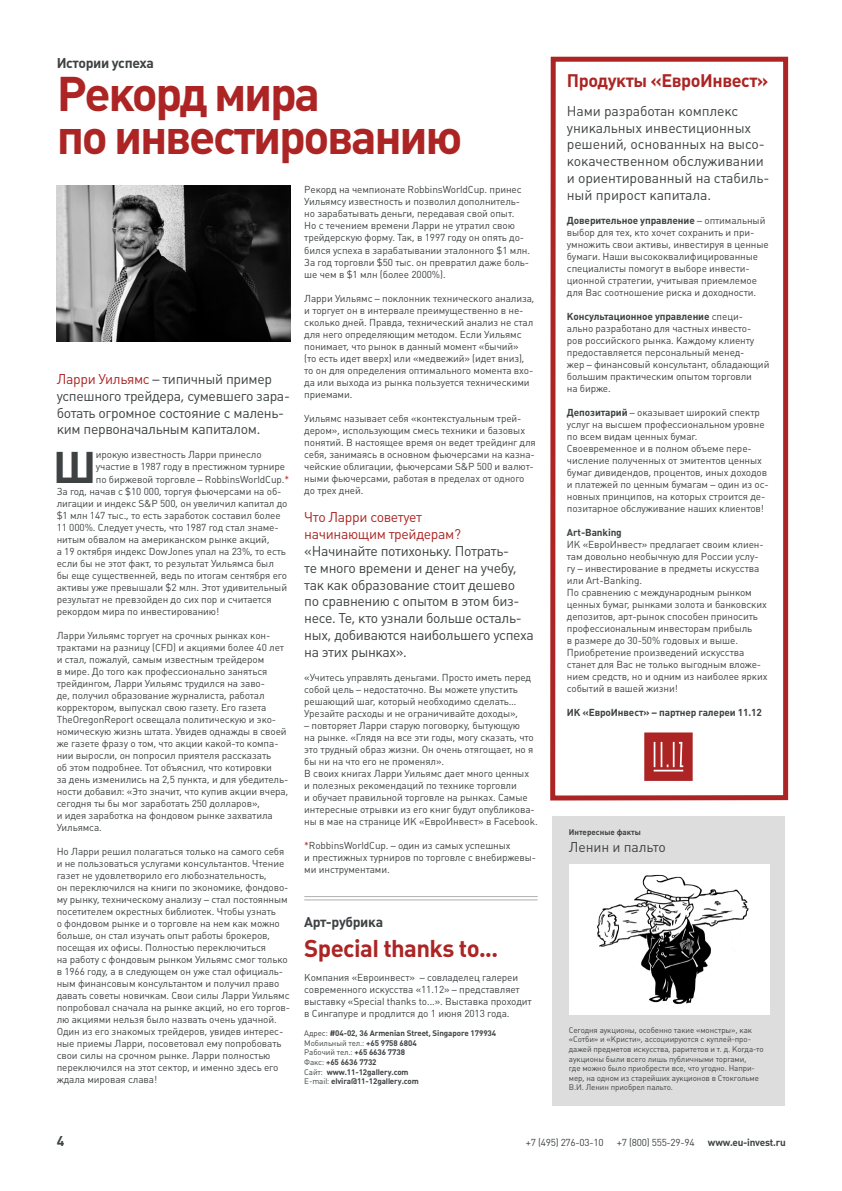
<style>
.page{position:relative;width:842px;height:1191px;background:#fff}
.page>*{position:absolute;margin:0;border:0;box-sizing:border-box;transform-origin:0 0}
.t1{font:700 48px/43px "Plumb";letter-spacing:-.05em;color:#ac2524}
.t2{font:700 43.7px "Plumb";color:#3e4243}
.t3{font:700 24px "Plumb";letter-spacing:-.025em;color:#ac2524}
.t4{font:700 18px "Plumb";letter-spacing:-.025em;color:#ac2524}
.t5{font:14px/16.8px "Plumb";letter-spacing:-.025em;color:#3e4243}
.t6{font:14px/16.8px "Plumb";letter-spacing:-.025em;color:#ac2524}
.t7{font:700 14px "Plumb";letter-spacing:-.025em;color:#3e4243}
.t8{font:10px/12px "Plumb";letter-spacing:-.01em;color:#3e4243}
.t9{font:700 10px "Plumb";letter-spacing:-.01em;color:#3e4243}
.t10{font:8px/9.6px "Plumb";letter-spacing:-.01em;color:#3e4243}
.t11{font:700 8px/9.6px "Plumb";letter-spacing:-.01em;color:#3e4243}
.s1{color:#ac2524}
.s2{font-weight:400}
.s3{font-weight:700}
</style>
<div class="page">
<svg style="left:550px;top:56px;width:239px;height:745px"></svg>
<img style="left:56px;top:186px;width:234px;height:156px">
<div style="left:552px;top:816px;width:233px;height:290px;background:#dedddd"></div>
<div style="left:569px;top:864px;width:201px;height:150px;background:#fff"></div>
<img style="left:597px;top:874px;width:152px;height:130px">
<hr style="left:304px;top:896px;width:234px;height:1px;background:#b1b0b1">
<hr style="left:304px;top:899px;width:234px;height:1px;background:#b1b0b1">
<svg style="left:644px;top:732px;width:49px;height:49px;background:#b63f3e"></svg>
<h3 class="t7" style="left:57px;top:55px;width:99px">Истории успеха</h3>
<h1 class="t1" style="left:57px;top:72px;width:407px">Рекорд мира<br>по инвестированию</h1>
<h3 class="t5" style="left:57px;top:371px;width:235px"><span class="s1">Ларри Уильямс</span> – типичный пример успешного трейдера, сумевшего зара&shy;ботать огромное состояние с малень&shy;ким первоначальным капиталом.</h3>
<h2 class="t2" style="left:53px;top:442px;width:45px">Ш</h2>
<p class="t8" style="left:96px;top:449px;width:167px">ирокую известность Ларри принесло</p>
<p class="t8" style="left:96px;top:461px;width:191px">участие в 1987 году в престижном турнире</p>
<p class="t8" style="left:96px;top:473px;width:195px">по биржевой торговле – RobbinsWorldCup.<span class="s1">*</span></p>
<p class="t8" style="left:57px;top:485px;width:226px">За год, начав с $10 000, торгуя фьючерсами на об-</p>
<p class="t8" style="left:57px;top:497px;width:232px">лигации и индекс S&amp;P 500, он увеличил капитал до</p>
<p class="t8" style="left:57px;top:509px;width:226px">$1 млн 147 тыс., то есть заработок составил более</p>
<p class="t8" style="left:57px;top:521px;width:224px">11 000%. Следует учесть, что 1987 год стал знаме-</p>
<p class="t8" style="left:57px;top:533px;width:214px">нитым обвалом на американском рынке акций,</p>
<p class="t8" style="left:57px;top:545px;width:231px">а 19 октября индекс DowJones упал на 23%, то есть</p>
<p class="t8" style="left:57px;top:557px;width:219px">если бы не этот факт, то результат Уильямса был</p>
<p class="t8" style="left:57px;top:569px;width:232px">бы еще существенней, ведь по итогам сентября его</p>
<p class="t8" style="left:57px;top:581px;width:232px">активы уже превышали $2 млн. Этот удивительный</p>
<p class="t8" style="left:57px;top:593px;width:216px">результат не превзойден до сих пор и считается</p>
<p class="t8" style="left:57px;top:605px;width:164px">рекордом мира по инвестированию!</p>
<p class="t8" style="left:57px;top:629px;width:233px">Ларри Уильямс торгует на срочных рынках кон&shy;трактами на разницу (CFD) и акциями более 40 лет и стал, пожалуй, самым известным трейдером<br>в мире. До того как профессионально заняться трейдингом, Ларри Уильямс трудился на заво-<br>де, получил образование журналиста, работал корректором, выпускал свою газету. Его газета TheOregonReport освещала политическую и эко&shy;номическую жизнь штата. Увидев однажды в своей же газете фразу о том, что акции какой-то компа&shy;нии выросли, он попросил приятеля рассказать<br>об этом подробнее. Тот объяснил, что котировки<br>за день изменились на 2,5 пункта, и для убедитель&shy;ности добавил: «Это значит, что купив акции вчера, сегодня ты бы мог заработать 250 долларов»,<br>и идея заработка на фондовом рынке захватила Уильямса.</p>
<p class="t8" style="left:57px;top:845px;width:235px">Но Ларри решил полагаться только на самого себя и не пользоваться услугами консультантов. Чтение газет не удовлетворило его любознательность,<br>он переключился на книги по экономике, фондово&shy;му рынку, техническому анализу – стал постоянным посетителем окрестных библиотек. Чтобы узнать<br>о фондовом рынке и о торговле на нем как можно больше, он стал изучать опыт работы брокеров, посещая их офисы. Полностью переключиться<br>на работу с фондовым рынком Уильямс смог только в 1966 году, а в следующем он уже стал официаль&shy;ным финансовым консультантом и получил право давать советы новичкам. Свои силы Ларри Уильямс попробовал сначала на рынке акций, но его торгов&shy;лю акциями нельзя было назвать очень удачной.<br>Один из его знакомых трейдеров, увидев интерес&shy;ные приемы Ларри, посоветовал ему попробовать свои силы на срочном рынке. Ларри полностью переключился на этот сектор, и именно здесь его ждала мировая слава!</p>
<p class="t8" style="left:304px;top:184px;width:227px">Рекорд на чемпионате RobbinsWorldCup. принес Уильямсу известность и позволил дополнитель&shy;но зарабатывать деньги, передавая свой опыт.<br>Но с течением времени Ларри не утратил свою трейдерскую форму. Так, в 1997 году он опять до&shy;бился успеха в зарабатывании эталонного $1 млн.<br>За год торговли $50 тыс. он превратил даже боль&shy;ше чем в $1 млн (более 2000%).</p>
<p class="t8" style="left:304px;top:292px;width:232px">Ларри Уильямс – поклонник технического анализа, и торгует он в интервале преимущественно в не&shy;сколько дней. Правда, технический анализ не стал для него определяющим методом. Если Уильямс понимает, что рынок в данный момент «бычий»<br>(то есть идет вверх) или «медвежий» (идет вниз), то он для определения оптимального момента вхо&shy;да или выхода из рынка пользуется техническими приемами.</p>
<p class="t8" style="left:304px;top:412px;width:233px">Уильямс называет себя «контекстуальным трей&shy;дером», использующим смесь техники и базовых понятий. В настоящее время он ведет трейдинг для себя, занимаясь в основном фьючерсами на казна&shy;чейские облигации, фьючерсами S&amp;P 500 и валют&shy;ными фьючерсами, работая в пределах от одного до трех дней.</p>
<h3 class="t6" style="left:304px;top:509px;width:158px">Что Ларри советует начинающим трейдерам?</h3>
<h3 class="t5" style="left:304px;top:543px;width:231px">«Начинайте потихоньку. Потрать-<br>те много времени и денег на учебу, так как образование стоит дешево<br>по сравнению с опытом в этом биз&shy;несе. Те, кто узнали больше осталь&shy;ных, добиваются наибольшего успеха на этих рынках».</h3>
<p class="t8" style="left:304px;top:671px;width:228px">«Учитесь управлять деньгами. Просто иметь перед собой цель – недостаточно. Вы можете упустить решающий шаг, который необходимо сделать… Урезайте расходы и не ограничивайте доходы»,</p>
<p class="t8" style="left:304px;top:719px;width:235px">– повторяет Ларри старую поговорку, бытующую<br>на рынке. «Глядя на все эти годы, могу сказать, что это трудный образ жизни. Он очень отягощает, но я бы ни на что его не променял».<br>В своих книгах Ларри Уильямс дает много ценных<br>и полезных рекомендаций по технике торговли<br>и обучает правильной торговле на рынках. Самые интересные отрывки из его книг будут опубликова&shy;ны в мае на странице ИК «ЕвроИнвест» в Facebook.</p>
<p class="t8" style="left:304px;top:839px;width:233px"><span class="s1">*</span>RobbinsWorldCup. – один из самых успешных<br>и престижных турниров по торговле с внебиржевы&shy;ми инструментами.</p>
<h3 class="t7" style="left:304px;top:914px;width:80px">Арт-рубрика</h3>
<h3 class="t3" style="left:304px;top:934px;width:195px">Special thanks to...</h3>
<p class="t8" style="left:304px;top:971px;width:229px">Компания «Евроинвест» – совладелец галереи современного искусства «11.12» – представляет выставку «Special thanks to...». Выставка проходит в Сингапуре и продлится до 1 июня 2013 года.</p>
<p class="t11" style="left:304px;top:1028px;width:193px"><span class="s2">Адрес:</span> #04-02, 36 Armenian Street, Singapore 179934<br><span class="s2">Мобильный тел.:</span> +65 9758 6804<br><span class="s2">Рабочий тел.:</span> +65 6636 7738<br><span class="s2">Факс:</span> +65 6636 7732<br><span class="s2">Сайт:</span> www.11-12gallery.com<br><span class="s2">E-mail:</span> elvira@11-12gallery.com</p>
<h3 class="t4" style="left:567px;top:70px;width:203px">Продукты «ЕвроИнвест»</h3>
<h3 class="t5" style="left:567px;top:102px;width:204px">Нами разработан комплекс уникальных инвестиционных решений, основанных на высо&shy;кокачественном обслуживании и ориентированный на стабиль&shy;ный прирост капитала.</h3>
<p class="t8" style="left:567px;top:214px;width:203px"><span class="s3">Доверительное управление</span> – оптимальный выбор для тех, кто хочет сохранить и при&shy;умножить свои активы, инвестируя в ценные бумаги. Наши высококвалифицированные специалисты помогут в выборе инвести&shy;ционной стратегии, учитывая приемлемое для Вас соотношение риска и доходности.</p>
<p class="t8" style="left:567px;top:310px;width:204px"><span class="s3">Консультационное управление</span> специ&shy;ально разработано для частных инвесто&shy;ров российского рынка. Каждому клиенту предоставляется персональный менед-<br>жер – финансовый консультант, обладающий большим практическим опытом торговли<br>на бирже.</p>
<p class="t8" style="left:567px;top:406px;width:203px"><span class="s3">Депозитарий</span> – оказывает широкий спектр услуг на высшем профессиональном уровне по всем видам ценных бумаг.<br>Своевременное и в полном объеме пере&shy;числение полученных от эмитентов ценных бумаг дивидендов, процентов, иных доходов и платежей по ценным бумагам – один из ос&shy;новных принципов, на которых строится де&shy;позитарное обслуживание наших клиентов!</p>
<p class="t9" style="left:567px;top:526px;width:56px">Art-Banking</p>
<p class="t8" style="left:567px;top:538px;width:202px">ИК «ЕвроИнвест» предлагает своим клиен&shy;там довольно необычную для России услу&shy;гу – инвестирование в предметы искусства или Art-Banking.<br>По сравнению с международным рынком ценных бумаг, рынками золота и банковских депозитов, арт-рынок способен приносить профессиональным инвесторам прибыль<br>в размере до 30-50% годовых и выше.<br>Приобретение произведений искусства станет для Вас не только выгодным вложе&shy;нием средств, но и одним из наиболее ярких событий в вашей жизни!</p>
<p class="t9" style="left:567px;top:706px;width:197px">ИК «ЕвроИнвест» – партнер галереи 11.12</p>
<p class="t11" style="left:569px;top:827px;width:74px">Интересные факты</p>
<h3 class="t5" style="left:569px;top:838px;width:99px">Ленин и пальто</h3>
<p class="t10" style="left:569px;top:1025px;width:196px">Сегодня аукционы, особенно такие «монстры», как «Сотби» и «Кристи», ассоциируются с куплей-про&shy;дажей предметов искусства, раритетов и т. д. Когда-то аукционы были всего лишь публичными торгами,<br>где можно было приобрести все, что угодно. Напри&shy;мер, на одном из старейших аукционов в Стокгольме В.И. Ленин приобрел пальто.</p>
<h3 class="t7" style="left:57px;top:1132px;width:9px">4</h3>
<p class="t8" style="left:526px;top:1136px;width:79px">+7 (495) 276-03-10</p>
<p class="t8" style="left:617px;top:1136px;width:79px">+7 (800) 555-29-94</p>
<p class="t9" style="left:708px;top:1136px;width:79px">www.eu-invest.ru</p>
</div>
